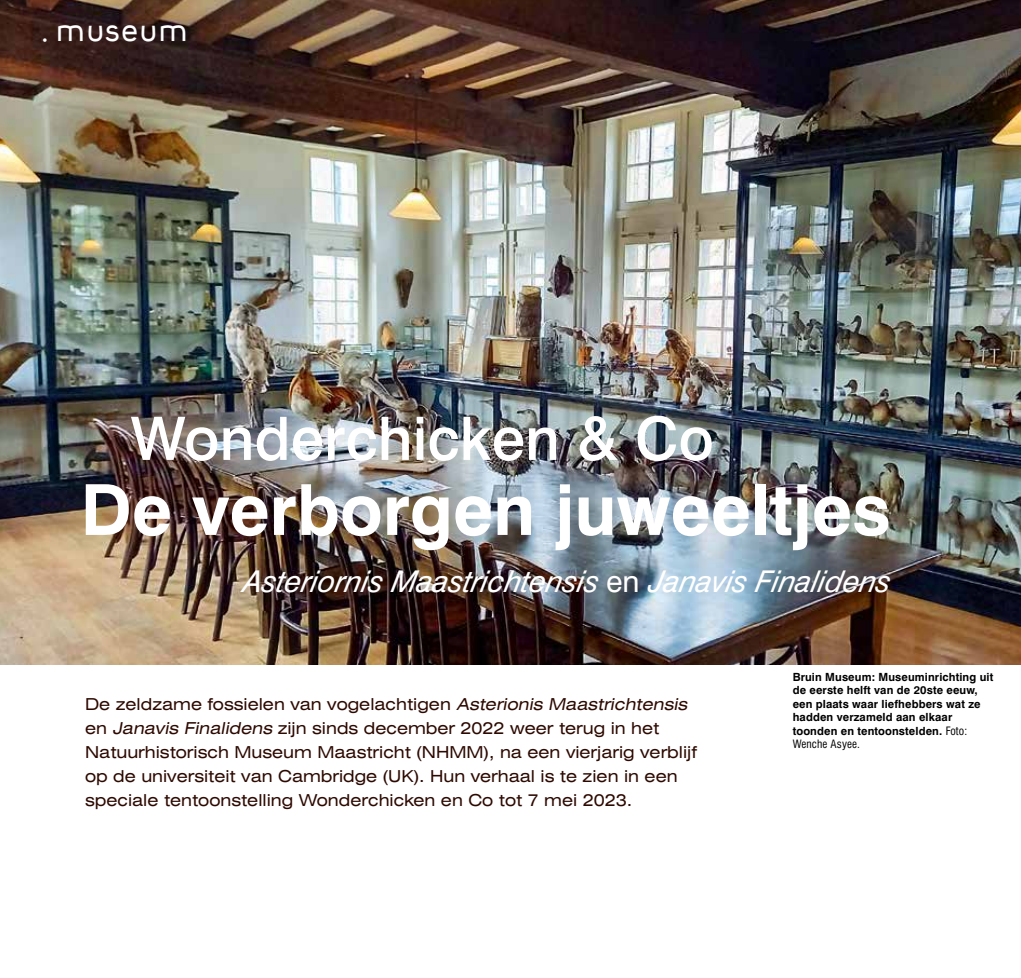
<style>
.page{position:relative;width:1021px;height:978px;background:#fff}
.page>*{position:absolute;margin:0;border:0;box-sizing:border-box;transform-origin:0 0}
.t1{font:700 70.5px "Swiss 721 BT";color:#fff}
.t2{font:500 60px "Swiss 721 BT";color:#fff}
.t3{font:italic 30px "Swiss 721 BT";color:#fff}
.t4{font:700 28.5px "Nora Grotesque";letter-spacing:-.015em;color:#fff}
.t5{font:expanded 16.5px/24px "Swiss 721 BT";color:#2d0901}
.t6{font:700 11.25px/13.5px "Swiss 721 BT";letter-spacing:.01em;color:#000}
.s1{font-style:normal}
.s2{font-style:italic}
.s3{font-weight:400;font-stretch:condensed}
</style>
<div class="page">
<img style="left:0;top:0;width:1020px;height:664px">
<h3 class="t4" style="left:43px;top:7px;width:147px">. museum</h3>
<h2 class="t2" style="left:131px;top:402px;width:585px">Wonderchicken &amp; Co</h2>
<h1 class="t1" style="left:81px;top:467px;width:811px">De verborgen juweeltjes</h1>
<h3 class="t3" style="left:243px;top:563px;width:655px">Asteriornis Maastrichtensis <span class="s1">e n</span> Janavis Finalidens</h3>
<p class="t5" style="left:85px;top:692px;width:613px">De zeldzame fossielen van vogelachtigen <span class="s2">Asterionis Maastrichtensis </span>en <span class="s2">Janavis Finalidens</span> zijn sinds december 2022 weer terug in het Natuurhistorisch Museum Maastricht (NHMM), na een vierjarig verblijf op de universiteit van Cambridge (UK). Hun verhaal is te zien in een speciale tentoonstelling Wonderchicken en Co tot 7 mei 2023.</p>
<p class="t6" style="left:792px;top:670px;width:202px">Bruin Museum: Museuminrichting uit de eerste helft van de 20ste eeuw, een plaats waar liefhebbers wat ze hadden verzameld aan elkaar toonden en tentoonstelden. <span class="s3">Foto:<br>Wenche Asyee.</span></p>
</div>
